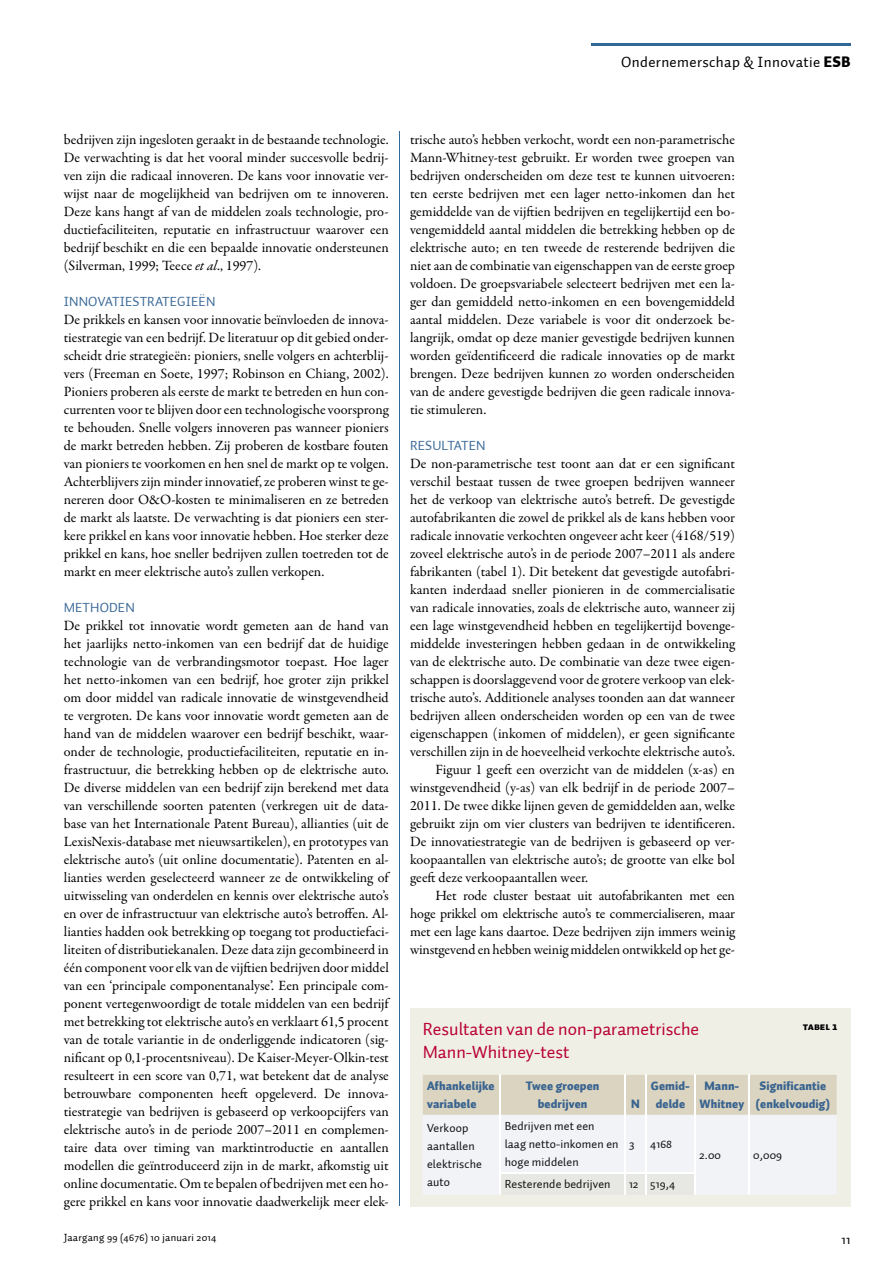
<style>
.page{position:relative;width:893px;height:1263px;background:#fff}
.page>*{position:absolute;margin:0;border:0;box-sizing:border-box;transform-origin:0 0}
.t1{font:18px/22.5px "Auto 1";color:#b80032}
.t2{font:15px "Auto 1";color:#000}
.t3{font:14.25px/18px "Garamond Premr Pro";color:#000;text-align:justify}
.t4{font:13.5px "Auto 1";letter-spacing:.01em;color:#3b6a98}
.t5{font:13.5px "Auto 1";color:#000}
.t6{font:12px/18px "Auto 1";letter-spacing:.01em;color:#100f0f}
.t7{font:900 12px/18px "Auto 1";letter-spacing:.01em;color:#3a6490;text-align:center}
.t8{font:10.5px "Auto 1";letter-spacing:.025em;color:#000}
.t9{font:10.5px "Auto 1 Black Sm Cp";color:#000}
.s1{font-weight:900}
.s2{font-style:italic}
</style>
<div class="page">
<hr style="left:591px;top:43px;width:259px;height:2px;background:#306997">
<hr style="left:399px;top:132px;width:1px;height:1074px;background:#306997">
<div style="left:410px;top:1008px;width:440px;height:198px;background:#f0efe6"></div>
<svg style="left:423px;top:1075px;width:414px;height:120px;background:#e9e8e3"></svg>
<hr style="left:646px;top:1172px;width:48px;height:1px;background:#fff">
<p class="t2" style="left:621px;top:53px;width:231px">ondernemerschap &amp; innovatie <span class="s1">esb</span></p>
<p class="t3" style="left:64px;top:131px;width:326px">bedrijven zijn ingesloten geraakt in de bestaande technologie.<br>De verwachting is dat het vooral minder succesvolle bedrij&shy;ven zijn die radicaal innoveren. De kans voor innovatie ver&shy;wijst naar de mogelijkheid van bedrijven om te innoveren.<br>Deze kans hangt af van de middelen zoals technologie, pro&shy;ductiefaciliteiten, reputatie en infrastructuur waarover een bedrijf beschikt en die een bepaalde innovatie ondersteunen (Silverman, 1999; Teece <span class="s2">et al</span>., 1997).</p>
<p class="t4" style="left:64px;top:293px;width:153px">innovatiestrateGieËn</p>
<p class="t3" style="left:64px;top:311px;width:326px">De prikkels en kansen voor innovatie beïnvloeden de innova&shy;tiestrategie van een bedrijf. De literatuur op dit gebied onder&shy;scheidt drie strategieën: pioniers, snelle volgers en achterblij&shy;vers (Freeman en Soete, 1997; Robinson en Chiang, 2002).<br>Pioniers proberen als eerste de markt te betreden en hun con&shy;currenten voor te blijven door een technologische voorsprong te behouden. Snelle volgers innoveren pas wanneer pioniers de markt betreden hebben. Zij proberen de kostbare fouten van pioniers te voorkomen en hen snel de markt op te volgen.<br>Achterblijvers zijn minder innovatief, ze proberen winst te ge&shy;nereren door O&amp;O-kosten te minimaliseren en ze betreden de markt als laatste. De verwachting is dat pioniers een ster&shy;kere prikkel en kans voor innovatie hebben. Hoe sterker deze prikkel en kans, hoe sneller bedrijven zullen toetreden tot de markt en meer elektrische auto’s zullen verkopen.</p>
<p class="t4" style="left:64px;top:599px;width:72px">methoden</p>
<p class="t3" style="left:64px;top:617px;width:327px">De prikkel tot innovatie wordt gemeten aan de hand van het jaarlijks netto-inkomen van een bedrijf dat de huidige technologie van de verbrandingsmotor toepast. Hoe lager het netto-inkomen van een bedrijf, hoe groter zijn prikkel om door middel van radicale innovatie de winstgevendheid te vergroten. De kans voor innovatie wordt gemeten aan de hand van de middelen waarover een bedrijf beschikt, waar&shy;onder de technologie, productiefaciliteiten, reputatie en in&shy;frastructuur, die betrekking hebben op de elektrische auto.<br>De diverse middelen van een bedrijf zijn berekend met data van verschillende soorten patenten (verkregen uit de data&shy;base van het Internationale Patent Bureau), allianties (uit de LexisNexis-database met nieuwsartikelen), en prototypes van elektrische auto’s (uit online documentatie). Patenten en al&shy;lianties werden geselecteerd wanneer ze de ontwikkeling of uitwisseling van onderdelen en kennis over elektrische auto’s en over de infrastructuur van elektrische auto’s betroffen. Al&shy;lianties hadden ook betrekking op toegang tot productiefaci&shy;liteiten of distributiekanalen. Deze data zijn gecombineerd in één component voor elk van de vijftien bedrijven door middel van een ‘principale componentanalyse’. Een principale com&shy;ponent vertegenwoordigt de totale middelen van een bedrijf met betrekking tot elektrische auto’s en verklaart 61,5 procent van de totale variantie in de onderliggende indicatoren (sig&shy;nificant op 0,1-procentsniveau). De Kaiser-Meyer-Olkin-test resulteert in een score van 0,71, wat betekent dat de analyse betrouwbare componenten heeft opgeleverd. De innova&shy;tiestrategie van bedrijven is gebaseerd op verkoopcijfers van elektrische auto’s in de periode 2007–2011 en complemen&shy;taire data over timing van marktintroductie en aantallen modellen die geïntroduceerd zijn in de markt, afkomstig uit online documentatie. Om te bepalen of bedrijven met een ho&shy;gere prikkel en kans voor innovatie daadwerkelijk meer elek-</p>
<p class="t8" style="left:64px;top:1231px;width:154px">Jaargang 99 (4676) 10 januari 2014</p>
<p class="t3" style="left:410px;top:131px;width:326px">trische auto’s hebben verkocht, wordt een non-parametrische Mann-Whitney-test gebruikt. Er worden twee groepen van bedrijven onderscheiden om deze test te kunnen uitvoeren: ten eerste bedrijven met een lager netto-inkomen dan het gemiddelde van de vijftien bedrijven en tegelijkertijd een bo&shy;vengemiddeld aantal middelen die betrekking hebben op de elektrische auto; en ten tweede de resterende bedrijven die niet aan de combinatie van eigenschappen van de eerste groep voldoen. De groepsvariabele selecteert bedrijven met een la&shy;ger dan gemiddeld netto-inkomen en een bovengemiddeld aantal middelen. Deze variabele is voor dit onderzoek be&shy;langrijk, omdat op deze manier gevestigde bedrijven kunnen worden geïdentificeerd die radicale innovaties op de markt brengen. Deze bedrijven kunnen zo worden onderscheiden van de andere gevestigde bedrijven die geen radicale innova&shy;tie stimuleren.</p>
<p class="t4" style="left:410px;top:437px;width:77px">resULtaten</p>
<p class="t3" style="left:410px;top:455px;width:326px">De non-parametrische test toont aan dat er een significant</p>
<p class="t3" style="left:410px;top:473px;width:326px">verschil bestaat tussen de twee groepen bedrijven wanneer</p>
<p class="t3" style="left:410px;top:491px;width:326px">het de verkoop van elektrische auto’s betreft. De gevestigde</p>
<p class="t3" style="left:410px;top:509px;width:326px">autofabrikanten die zowel de prikkel als de kans hebben voor</p>
<p class="t3" style="left:410px;top:527px;width:326px">radicale innovatie verkochten ongeveer acht keer (4168/519)</p>
<p class="t3" style="left:410px;top:545px;width:326px">zoveel elektrische auto’s in de periode 2007–2011 als andere</p>
<p class="t3" style="left:410px;top:563px;width:326px">fabrikanten (tabel 1). Dit betekent dat gevestigde autofabri-</p>
<p class="t3" style="left:410px;top:581px;width:326px">kanten inderdaad sneller pionieren in de commercialisatie</p>
<p class="t3" style="left:410px;top:599px;width:326px">van radicale innovaties, zoals de elektrische auto, wanneer zij</p>
<p class="t3" style="left:410px;top:617px;width:326px">een lage winstgevendheid hebben en tegelijkertijd bovenge-</p>
<p class="t3" style="left:410px;top:635px;width:326px">middelde investeringen hebben gedaan in de ontwikkeling</p>
<p class="t3" style="left:410px;top:653px;width:326px">van de elektrische auto. De combinatie van deze twee eigen-</p>
<p class="t3" style="left:410px;top:671px;width:326px">schappen is doorslaggevend voor de grotere verkoop van elek-</p>
<p class="t3" style="left:410px;top:689px;width:326px">trische auto’s. Additionele analyses toonden aan dat wanneer</p>
<p class="t3" style="left:410px;top:707px;width:326px">bedrijven alleen onderscheiden worden op een van de twee</p>
<p class="t3" style="left:410px;top:725px;width:326px">eigenschappen (inkomen of middelen), er geen significante</p>
<p class="t3" style="left:410px;top:743px;width:326px">verschillen zijn in de hoeveelheid verkochte elektrische auto’s.</p>
<p class="t3" style="left:436px;top:761px;width:301px">Figuur 1 geeft een overzicht van de middelen (x-as) en</p>
<p class="t3" style="left:410px;top:779px;width:326px">winstgevendheid (y-as) van elk bedrijf in de periode 2007–</p>
<p class="t3" style="left:410px;top:797px;width:326px">2011. De twee dikke lijnen geven de gemiddelden aan, welke</p>
<p class="t3" style="left:410px;top:815px;width:326px">gebruikt zijn om vier clusters van bedrijven te identificeren.</p>
<p class="t3" style="left:410px;top:833px;width:326px">De innovatiestrategie van de bedrijven is gebaseerd op ver-</p>
<p class="t3" style="left:410px;top:851px;width:326px">koopaantallen van elektrische auto’s; de grootte van elke bol</p>
<p class="t3" style="left:410px;top:869px;width:180px">geeft deze verkoopaantallen weer.</p>
<p class="t3" style="left:436px;top:887px;width:301px">Het rode cluster bestaat uit autofabrikanten met een</p>
<p class="t3" style="left:410px;top:905px;width:326px">hoge prikkel om elektrische auto’s te commercialiseren, maar</p>
<p class="t3" style="left:410px;top:923px;width:326px">met een lage kans daartoe. Deze bedrijven zijn immers weinig</p>
<p class="t3" style="left:410px;top:941px;width:326px">winstgevend en hebben weinig middelen ontwikkeld op het ge-</p>
<p class="t1" style="left:423px;top:1018px;width:278px">resultaten van de non-parametrische mann-Whitney-test</p>
<p class="t9" style="left:803px;top:1020px;width:36px">tabel 1</p>
<p class="t7" style="left:427px;top:1078px;width:69px;text-align:left">afhankelijke variabele</p>
<p class="t7" style="left:526px;top:1078px;width:75px">twee groepen bedrijven</p>
<p class="t7" style="left:651px;top:1078px;width:41px">gemid&shy;delde</p>
<p class="t7" style="left:700px;top:1078px;width:46px">Mann-<br>Whitney</p>
<p class="t7" style="left:756px;top:1078px;width:76px">Signifi-cantie (enkelvoudig)</p>
<p class="t7" style="left:631px;top:1096px;width:10px">n</p>
<p class="t6" style="left:427px;top:1119px;width:56px">verkoop aantallen elektrische auto</p>
<p class="t6" style="left:505px;top:1117px;width:115px">Bedrijven met een laag netto-inkomen en hoge middelen</p>
<p class="t6" style="left:629px;top:1135px;width:7px">3</p>
<p class="t6" style="left:650px;top:1135px;width:23px">4168</p>
<p class="t6" style="left:505px;top:1175px;width:107px">resterende bedrijven</p>
<p class="t6" style="left:629px;top:1175px;width:47px">12 519,4</p>
<p class="t6" style="left:699px;top:1146px;width:23px">2.00</p>
<p class="t6" style="left:753px;top:1146px;width:30px">0,009</p>
<p class="t5" style="left:842px;top:1231px;width:10px">11</p>
</div>
